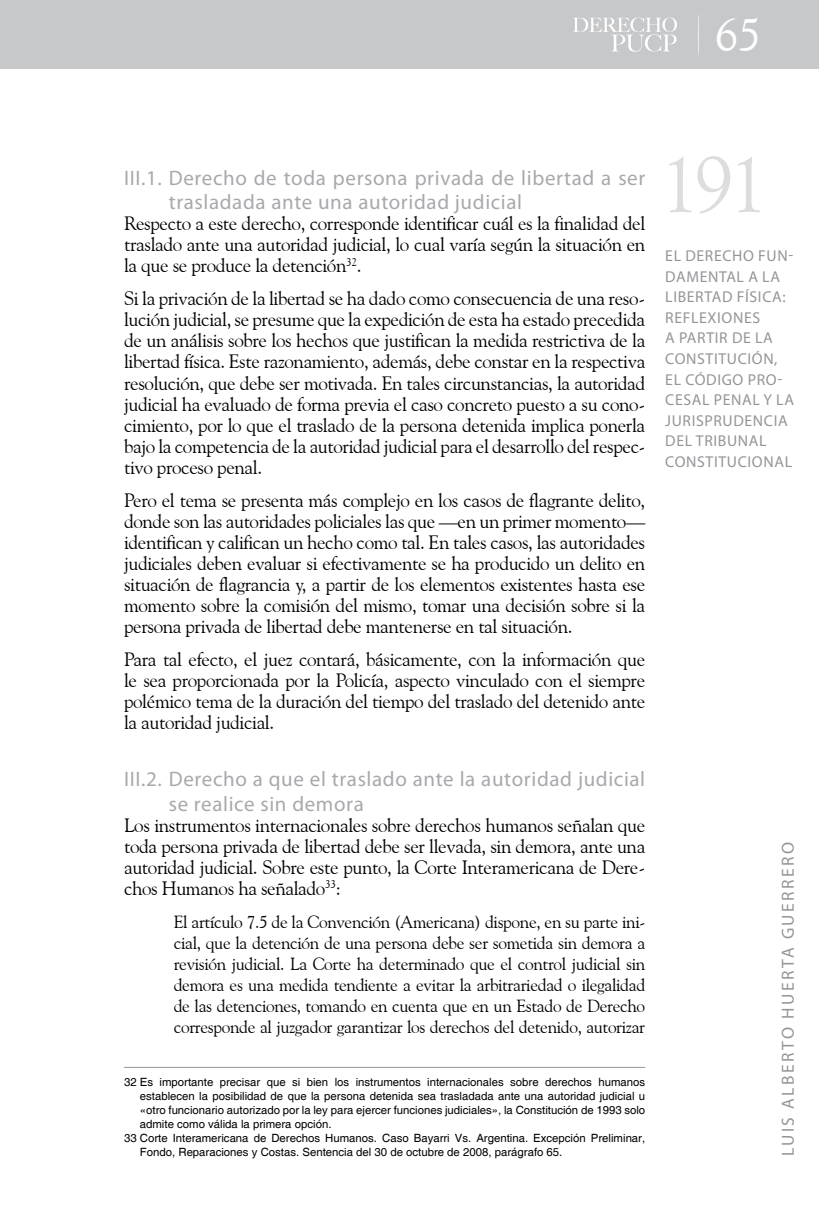
<style>
.page{position:relative;width:819px;height:1206px;background:#fff}
.page>*{position:absolute;margin:0;border:0;box-sizing:border-box;transform-origin:0 0}
.t1{font:78.75px "Goudy Old Style BT";color:#dcddde}
.t2{font:46.38px "Goudy Old Style BT";color:#fff}
.t3{font:21px/24.5px "Myriad Pro";letter-spacing:.03em;color:#a7a9ac}
.t4{font:19.25px/21px "Goudy Old Style BT";letter-spacing:-.02em;color:#000;text-align:justify}
.t5{font:17.5px/21px "Goudy Old Style BT";letter-spacing:-.02em;color:#000;text-align:justify}
.t6{font:17.5px "Myriad Pro";letter-spacing:.14em;color:#939598}
.t7{font:15.75px/20.7px "Myriad Pro";letter-spacing:.04em;color:#939598}
.t8{font:11.38px "Helvetica";color:#000}
</style>
<div class="page">
<div style="left:0;top:0;width:819px;height:69px;background:#c7c8ca"></div>
<svg style="left:573px;top:18px;width:104px;height:34px"></svg>
<hr style="left:124px;top:1066px;width:521px;height:1px;background:#939598">
<h2 class="t2" style="left:715px;top:6px;width:47px">65</h2>
<p class="t3" style="left:169px;top:165px;width:478px;text-indent:-45px">III.1. Derecho de toda persona privada de libertad a ser trasladada ante una autoridad judicial</p>
<p class="t4" style="left:124px;top:212px;width:522px">Respecto a este derecho, corresponde identificar cuál es la finalidad del traslado ante una autoridad judicial, lo cual varía según la situación en la que se produce la detención<sup>32</sup>.</p>
<p class="t4" style="left:124px;top:288px;width:522px">Si la privación de la libertad se ha dado como consecuencia de una reso&shy;lución judicial, se presume que la expedición de esta ha estado precedida de un análisis sobre los hechos que justifican la medida restrictiva de la libertad física. Este razonamiento, además, debe constar en la respectiva resolución, que debe ser motivada. En tales circunstancias, la autoridad judicial ha evaluado de forma previa el caso concreto puesto a su cono&shy;cimiento, por lo que el traslado de la persona detenida implica ponerla bajo la competencia de la autoridad judicial para el desarrollo del respec&shy;tivo proceso penal.</p>
<p class="t4" style="left:124px;top:489px;width:522px">Pero el tema se presenta más complejo en los casos de flagrante delito, donde son las autoridades policiales las que —en un primer momento— identifican y califican un hecho como tal. En tales casos, las autoridades judiciales deben evaluar si efectivamente se ha producido un delito en situación de flagrancia y, a partir de los elementos existentes hasta ese momento sobre la comisión del mismo, tomar una decisión sobre si la persona privada de libertad debe mantenerse en tal situación.</p>
<p class="t4" style="left:124px;top:649px;width:522px">Para tal efecto, el juez contará, básicamente, con la información que le sea proporcionada por la Policía, aspecto vinculado con el siempre polémico tema de la duración del tiempo del traslado del detenido ante la autoridad judicial.</p>
<p class="t3" style="left:169px;top:766px;width:478px;text-indent:-45px">III.2. Derecho a que el traslado ante la autoridad judicial se realice sin demora</p>
<p class="t4" style="left:124px;top:814px;width:522px">Los instrumentos internacionales sobre derechos humanos señalan que toda persona privada de libertad debe ser llevada, sin demora, ante una autoridad judicial. Sobre este punto, la Corte Interamericana de Dere&shy;chos Humanos ha señalado<sup>33</sup>:</p>
<p class="t5" style="left:174px;top:911px;width:473px">El artículo 7.5 de la Convención (Americana) dispone, en su parte ini&shy;cial, que la detención de una persona debe ser sometida sin demora a revisión judicial. La Corte ha determinado que el control judicial sin demora es una medida tendiente a evitar la arbitrariedad o ilegalidad de las detenciones, tomando en cuenta que en un Estado de Derecho corresponde al juzgador garantizar los derechos del detenido, autorizar</p>
<p class="t8" style="left:124px;top:1075px;width:522px">32 Es importante precisar que si bien los instrumentos internacionales sobre derechos humanos</p>
<p class="t8" style="left:140px;top:1089px;width:507px">establecen la posibilidad de que la persona detenida sea trasladada ante una autoridad judicial u</p>
<p class="t8" style="left:140px;top:1103px;width:507px">«otro funcionario autorizado por la ley para ejercer funciones judiciales», la Constitución de 1993 solo</p>
<p class="t8" style="left:140px;top:1117px;width:193px">admite como válida la primera opción.</p>
<p class="t8" style="left:124px;top:1131px;width:522px">33 Corte Interamericana de Derechos Humanos. Caso Bayarri Vs. Argentina. Excepción Preliminar,</p>
<p class="t8" style="left:140px;top:1145px;width:424px">Fondo, Reparaciones y Costas. Sentencia del 30 de octubre de 2008, parágrafo 65.</p>
<h1 class="t1" style="left:660px;top:136px;width:109px">191</h1>
<p class="t7" style="left:665px;top:245px;width:130px">El derecho fun&shy;damental a la libertad física: reflexiones<br>a partir de la<br>Constitución, el Código Pro&shy;cesal Penal y la jurisprudencia del Tribunal<br>Constitucional</p>
<p class="t6" style="left:777px;top:1156px;width:316px;rotate:-90deg">Luis Alberto Huerta Guerrero</p>
</div>
